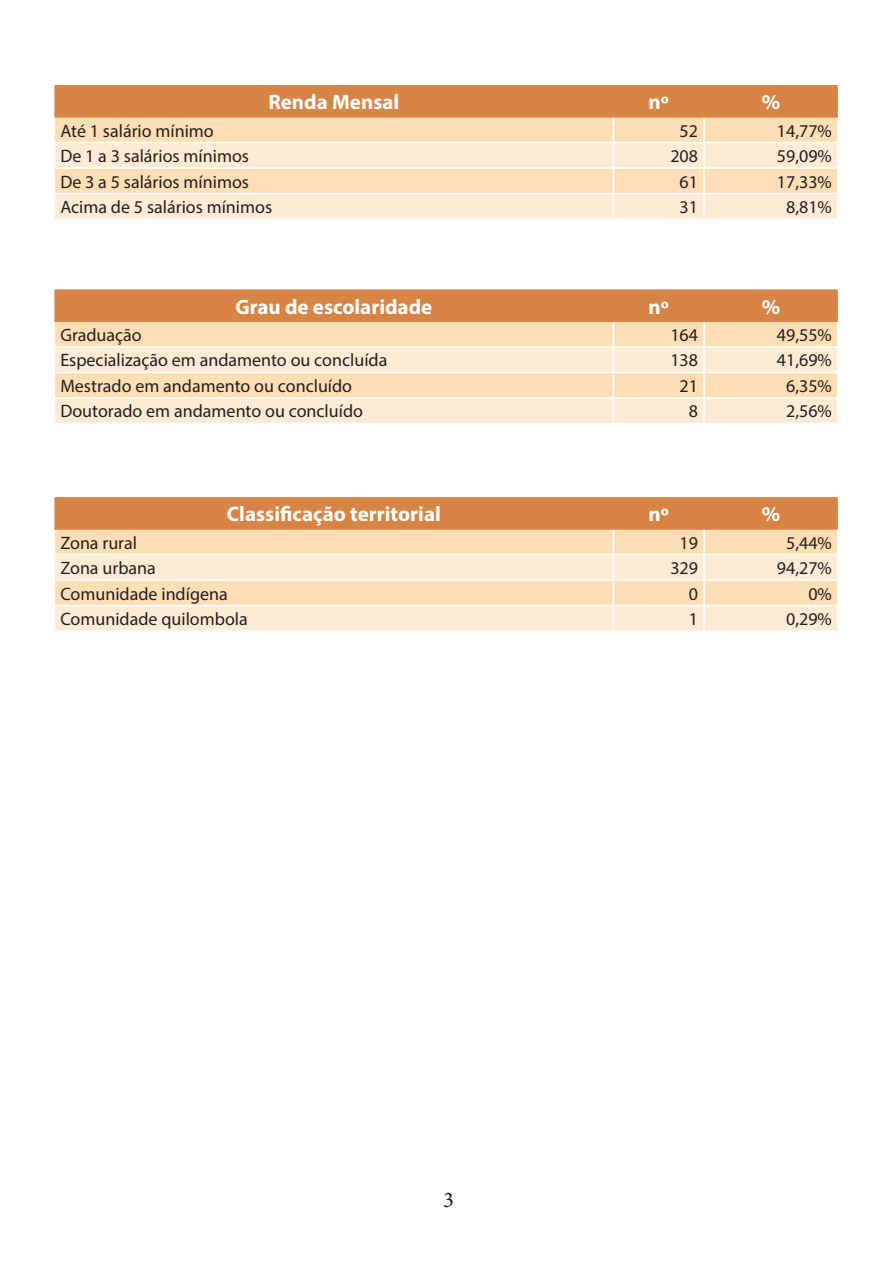
<style>
.page{position:relative;width:893px;height:1263px;background:#fff}
.page>*{position:absolute;margin:0;border:0;box-sizing:border-box;transform-origin:0 0}
.t1{font:22.5px "Minion Pro";color:#231f20}
.tabtitulo{font:700 21px "Myriad Pro";color:#fff}
.tab-base{font:18px "Myriad Pro";color:#231f20}
.tab-esq{font:18px "Myriad Pro";color:#231f20}
</style>
<div class="page">
<svg style="left:54px;top:497px;width:784px;height:134px;background:#f4cca6"></svg>
<hr style="left:703px;top:606px;width:2px;height:25px;background:#fff">
<hr style="left:55px;top:554px;width:558px;height:1px;background:#fff">
<hr style="left:613px;top:554px;width:91px;height:1px;background:#fff">
<hr style="left:704px;top:554px;width:133px;height:1px;background:#fff">
<hr style="left:55px;top:579px;width:558px;height:2px;background:#fff">
<hr style="left:613px;top:579px;width:91px;height:2px;background:#fff">
<hr style="left:704px;top:579px;width:133px;height:2px;background:#fff">
<hr style="left:55px;top:605px;width:558px;height:1px;background:#fff">
<hr style="left:613px;top:605px;width:91px;height:1px;background:#fff">
<hr style="left:704px;top:605px;width:133px;height:1px;background:#fff">
<svg style="left:54px;top:289px;width:784px;height:134px;background:#f4cca5"></svg>
<hr style="left:703px;top:399px;width:2px;height:24px;background:#fff">
<hr style="left:55px;top:346px;width:558px;height:2px;background:#fff">
<hr style="left:613px;top:346px;width:91px;height:2px;background:#fff">
<hr style="left:704px;top:346px;width:133px;height:2px;background:#fff">
<hr style="left:55px;top:372px;width:558px;height:1px;background:#fff">
<hr style="left:613px;top:372px;width:91px;height:1px;background:#fff">
<hr style="left:704px;top:372px;width:133px;height:1px;background:#fff">
<hr style="left:55px;top:397px;width:558px;height:2px;background:#fff">
<hr style="left:613px;top:397px;width:91px;height:2px;background:#fff">
<hr style="left:704px;top:397px;width:133px;height:2px;background:#fff">
<svg style="left:54px;top:85px;width:784px;height:134px;background:#f4cca6"></svg>
<hr style="left:703px;top:194px;width:2px;height:25px;background:#fff">
<hr style="left:55px;top:142px;width:558px;height:1px;background:#fff">
<hr style="left:613px;top:142px;width:91px;height:1px;background:#fff">
<hr style="left:704px;top:142px;width:133px;height:1px;background:#fff">
<hr style="left:55px;top:167px;width:558px;height:2px;background:#fff">
<hr style="left:613px;top:167px;width:91px;height:2px;background:#fff">
<hr style="left:704px;top:167px;width:133px;height:2px;background:#fff">
<hr style="left:55px;top:193px;width:558px;height:1px;background:#fff">
<hr style="left:613px;top:193px;width:91px;height:1px;background:#fff">
<hr style="left:704px;top:193px;width:133px;height:1px;background:#fff">
<p class="tabtitulo" style="left:268px;top:89px;width:132px">Renda Mensal</p>
<p class="tabtitulo" style="left:648px;top:89px;width:22px">nº</p>
<p class="tabtitulo" style="left:762px;top:89px;width:20px">%</p>
<p class="tab-base" style="left:60px;top:119px;width:155px">Até 1 salário mínimo</p>
<p class="tab-esq" style="left:680px;top:119px;width:20px">52</p>
<p class="tab-esq" style="left:777px;top:119px;width:56px">14,77%</p>
<p class="tab-base" style="left:60px;top:145px;width:190px">De 1 a 3 salários mínimos</p>
<p class="tab-esq" style="left:670px;top:145px;width:29px">208</p>
<p class="tab-esq" style="left:777px;top:145px;width:56px">59,09%</p>
<p class="tab-base" style="left:60px;top:170px;width:190px">De 3 a 5 salários mínimos</p>
<p class="tab-esq" style="left:680px;top:170px;width:20px">61</p>
<p class="tab-esq" style="left:777px;top:170px;width:56px">17,33%</p>
<p class="tab-base" style="left:60px;top:196px;width:213px">Acima de 5 salários mínimos</p>
<p class="tab-esq" style="left:680px;top:196px;width:20px">31</p>
<p class="tab-esq" style="left:786px;top:196px;width:47px">8,81%</p>
<p class="tabtitulo" style="left:235px;top:293px;width:198px">Grau de escolaridade</p>
<p class="tabtitulo" style="left:648px;top:293px;width:22px">nº</p>
<p class="tabtitulo" style="left:762px;top:293px;width:20px">%</p>
<p class="tab-base" style="left:60px;top:324px;width:83px">Graduação</p>
<p class="tab-esq" style="left:670px;top:324px;width:29px">164</p>
<p class="tab-esq" style="left:777px;top:324px;width:56px">49,55%</p>
<p class="tab-base" style="left:60px;top:349px;width:329px">Especialização em andamento ou concluída</p>
<p class="tab-esq" style="left:670px;top:349px;width:29px">138</p>
<p class="tab-esq" style="left:777px;top:349px;width:56px">41,69%</p>
<p class="tab-base" style="left:60px;top:375px;width:293px">Mestrado em andamento ou concluído</p>
<p class="tab-esq" style="left:680px;top:375px;width:20px">21</p>
<p class="tab-esq" style="left:786px;top:375px;width:47px">6,35%</p>
<p class="tab-base" style="left:60px;top:400px;width:304px">Doutorado em andamento ou concluído</p>
<p class="tab-esq" style="left:689px;top:400px;width:11px">8</p>
<p class="tab-esq" style="left:786px;top:400px;width:47px">2,56%</p>
<p class="tabtitulo" style="left:227px;top:501px;width:215px">Classificação territorial</p>
<p class="tabtitulo" style="left:648px;top:501px;width:22px">nº</p>
<p class="tabtitulo" style="left:762px;top:501px;width:20px">%</p>
<p class="tab-base" style="left:60px;top:531px;width:78px">Zona rural</p>
<p class="tab-esq" style="left:680px;top:531px;width:20px">19</p>
<p class="tab-esq" style="left:786px;top:531px;width:47px">5,44%</p>
<p class="tab-base" style="left:60px;top:557px;width:97px">Zona urbana</p>
<p class="tab-esq" style="left:670px;top:557px;width:29px">329</p>
<p class="tab-esq" style="left:777px;top:557px;width:56px">94,27%</p>
<p class="tab-base" style="left:60px;top:582px;width:169px">Comunidade indígena</p>
<p class="tab-esq" style="left:689px;top:582px;width:11px">0</p>
<p class="tab-esq" style="left:808px;top:582px;width:25px">0%</p>
<p class="tab-base" style="left:60px;top:608px;width:189px">Comunidade quilombola</p>
<p class="tab-esq" style="left:689px;top:608px;width:11px">1</p>
<p class="tab-esq" style="left:786px;top:608px;width:47px">0,29%</p>
<p class="t1" style="left:443px;top:1185px;width:12px">3</p>
</div>
